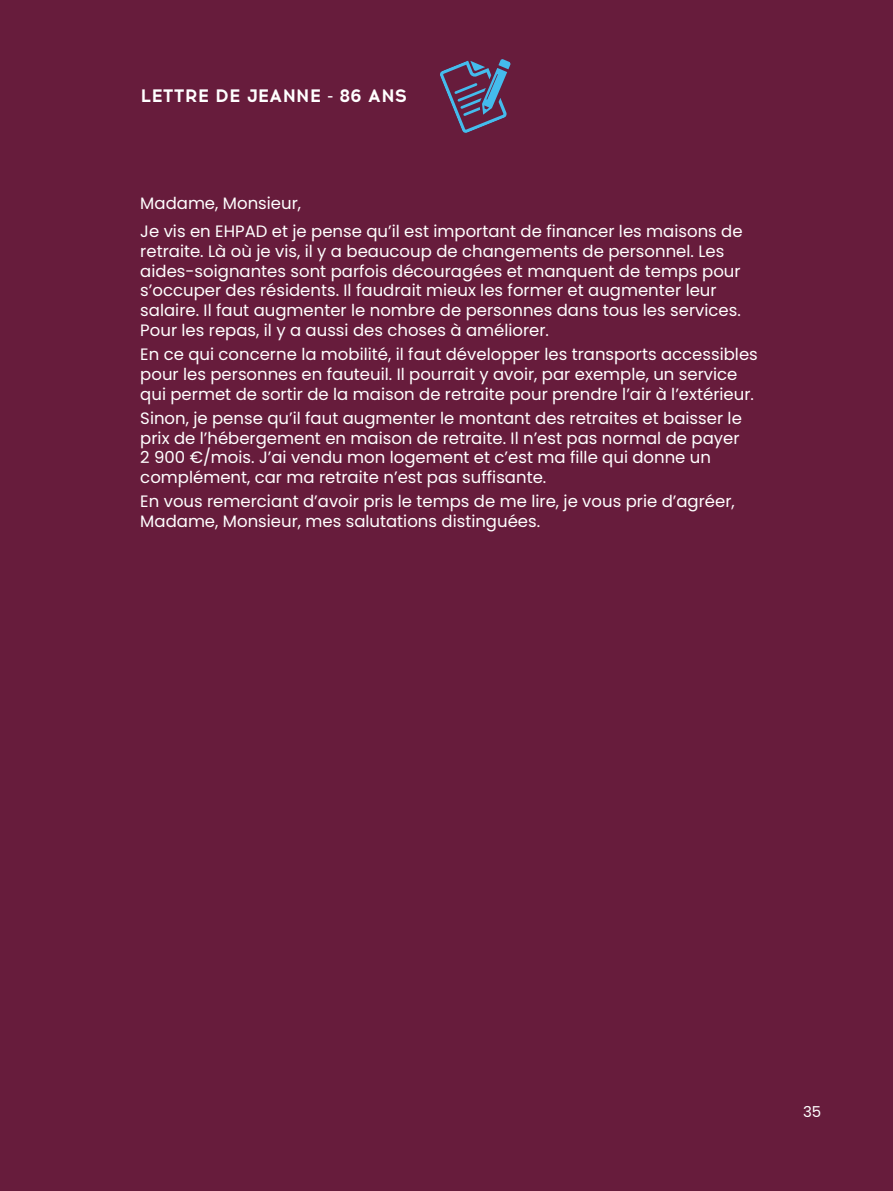
<style>
.page{position:relative;width:893px;height:1191px;background:#671c3c}
.page>*{position:absolute;margin:0;border:0;box-sizing:border-box;transform-origin:0 0}
.t1{font:700 18px "Acrom";letter-spacing:.01em;color:#fff}
.t2{font:16.5px/19.8px "Poppins";color:#fff}
.t3{font:15px "Poppins";color:#fff}
</style>
<div class="page">
<svg style="left:440px;top:59px;width:71px;height:74px"></svg>
<p class="t1" style="left:140px;top:83px;width:268px">LETTRE DE JEANNE - 86 ANS</p>
<p class="t2" style="left:140px;top:189px;width:604px;line-height:28.3px">Madame, Monsieur,<br>Je vis en EHPAD et je pense qu’il est important de financer les maisons de</p>
<p class="t2" style="left:140px;top:241px;width:602px">retraite. Là où je vis, il y a beaucoup de changements de personnel. Les aides-soignantes sont parfois découragées et manquent de temps pour s’occuper des résidents. Il faudrait mieux les former et augmenter leur salaire. Il faut augmenter le nombre de personnes dans tous les services.<br>Pour les repas, il y a aussi des choses à améliorer.</p>
<p class="t2" style="left:140px;top:344px;width:619px">En ce qui concerne la mobilité, il faut développer les transports accessibles pour les personnes en fauteuil. Il pourrait y avoir, par exemple, un service qui permet de sortir de la maison de retraite pour prendre l’air à l’extérieur.</p>
<p class="t2" style="left:140px;top:408px;width:603px">Sinon, je pense qu’il faut augmenter le montant des retraites et baisser le prix de l’hébergement en maison de retraite. Il n’est pas normal de payer 2 900 €/mois. J’ai vendu mon logement et c’est ma fille qui donne un complément, car ma retraite n’est pas suffisante.</p>
<p class="t2" style="left:140px;top:492px;width:596px">En vous remerciant d’avoir pris le temps de me lire, je vous prie d’agréer,<br>Madame, Monsieur, mes salutations distinguées.</p>
<p class="t3" style="left:803px;top:1103px;width:20px">35</p>
</div>
